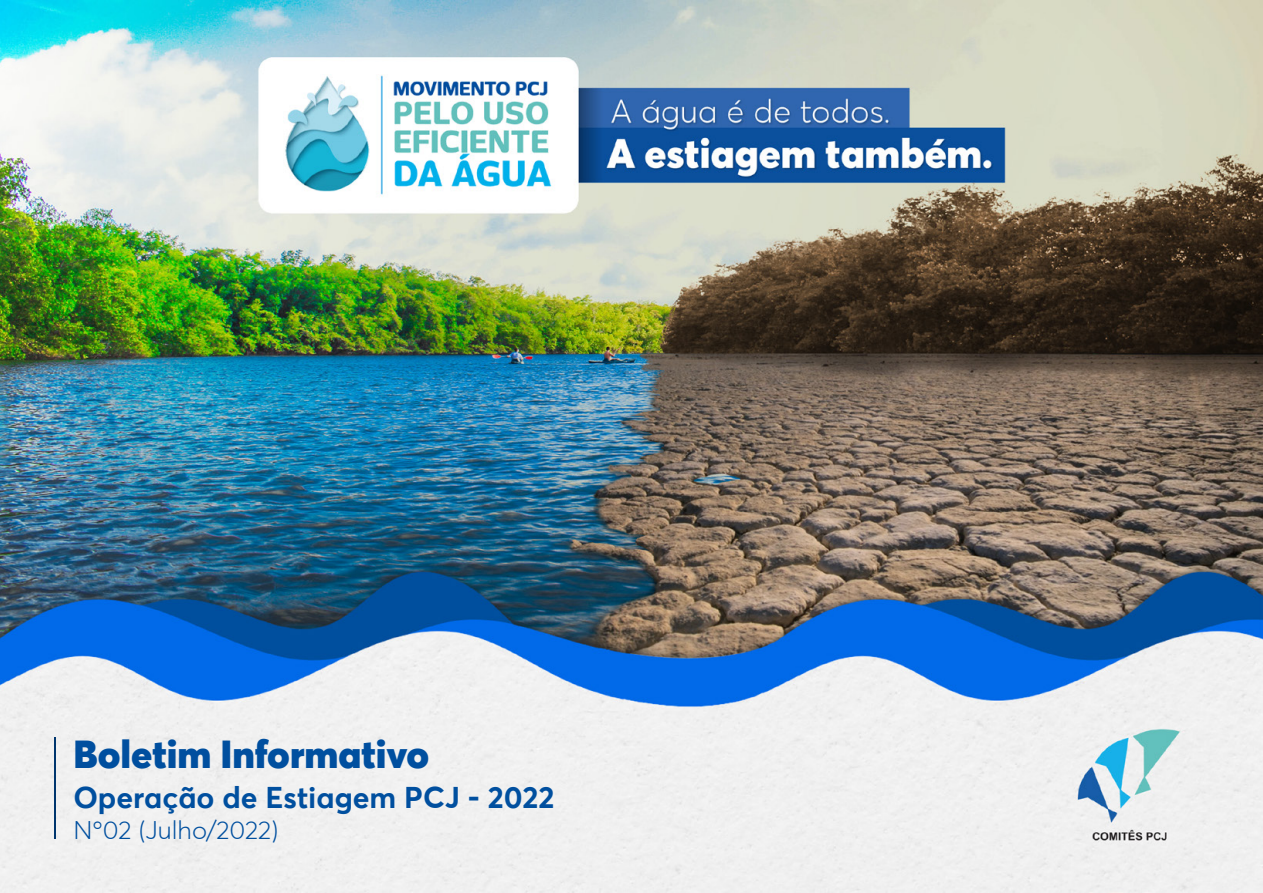
<style>
.page{position:relative;width:1263px;height:893px;background:#fff}
.page>*{position:absolute;margin:0;border:0;box-sizing:border-box;transform-origin:0 0}
.t1{font:900 39px "Averta Std";color:#004f9f}
.t2{font:700 30px "Averta Std";color:#004f9f}
.t3{font:300 25.5px "Averta Std";color:#004f9f}
</style>
<div class="page">
<img style="left:0;top:0;width:1263px;height:893px">
<hr style="left:54px;top:738px;width:2px;height:101px;background:#00366e">
<h1 class="t1" style="left:73px;top:729px;width:357px">Boletim Informativo</h1>
<p class="t2" style="left:73px;top:779px;width:483px">Operação de Estiagem PCJ - 2022</p>
<p class="t3" style="left:73px;top:814px;width:207px">Nº02 (Julho/2022)</p>
</div>
